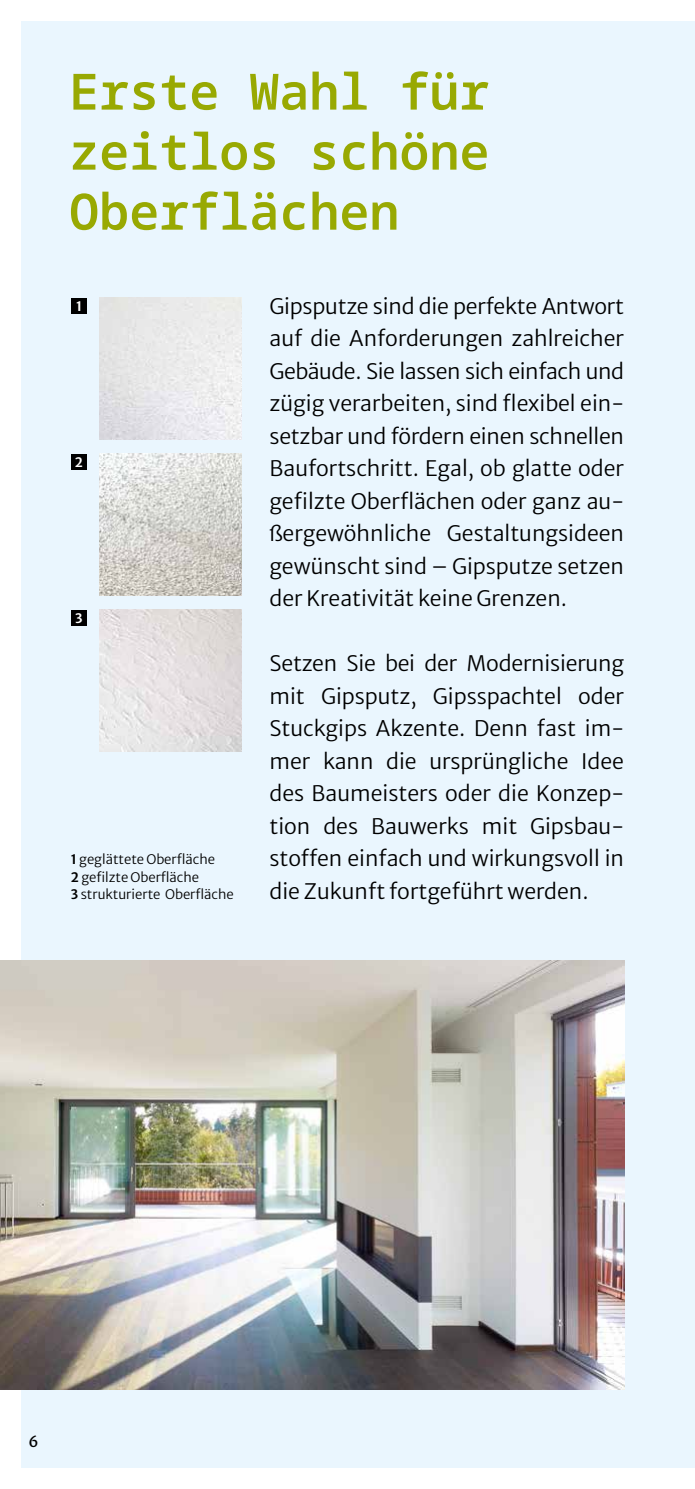
<style>
.page{position:relative;width:695px;height:1489px;background:#fff}
.page>*{position:absolute;margin:0;border:0;box-sizing:border-box;transform-origin:0 0}
.t1{font:50px/60px "Noto Sans Mono";color:#98a902;text-align:justify}
.t2{font:21.25px/32.5px "Merriweather Sans";color:#000;text-align:justify}
.t3{font:15px "Merriweather Sans";color:#000}
.t4{font:13px/17.8px "Merriweather Sans";color:#000}
.t5{font:600 13px "Merriweather Sans";color:#fff}
.s1{font-weight:600}
</style>
<div class="page">
<div style="left:21px;top:21px;width:673px;height:1446px;background:#eaf6fe"></div>
<img style="left:0;top:960px;width:624px;height:429px">
<img style="left:99px;top:298px;width:142px;height:141px">
<img style="left:99px;top:454px;width:142px;height:141px">
<img style="left:99px;top:609px;width:142px;height:142px">
<div style="left:71px;top:298px;width:16px;height:16px;background:#000"></div>
<div style="left:71px;top:454px;width:16px;height:15px;background:#000"></div>
<div style="left:71px;top:609px;width:16px;height:16px;background:#000"></div>
<h1 class="t1" style="left:69px;top:59px;width:421px">Erste Wahl für zeitlos schöne Oberflächen</h1>
<p class="t5" style="left:76px;top:294px;width:8px">1</p>
<p class="t5" style="left:75px;top:450px;width:10px">2</p>
<p class="t5" style="left:75px;top:606px;width:9px">3</p>
<p class="t4" style="left:71px;top:848px;width:164px"><span class="s1">1</span> geglättete Oberfläche<br><span class="s1">2</span> gefilzte Oberfläche<br><span class="s1">3</span> strukturierte Oberfläche</p>
<p class="t2" style="left:269px;top:287px;width:356px">Gipsputze sind die perfekte Antwort auf die Anforderungen zahlreicher Gebäude. Sie lassen sich einfach und zügig verarbeiten, sind flexibel ein&shy;setzbar und fördern einen schnellen Baufortschritt. Egal, ob glatte oder gefilzte Oberflächen oder ganz au&shy;ßergewöhnliche Gestaltungsideen gewünscht sind – Gipsputze setzen der Kreativität keine Grenzen.</p>
<p class="t2" style="left:269px;top:644px;width:356px">Setzen Sie bei der Modernisierung mit Gipsputz, Gipsspachtel oder Stuckgips Akzente. Denn fast im&shy;mer kann die ursprüngliche Idee des Baumeisters oder die Konzep&shy;tion des Bauwerks mit Gipsbau&shy;stoffen einfach und wirkungsvoll in die Zukunft fortgeführt werden.</p>
<p class="t3" style="left:28px;top:1428px;width:12px">6</p>
</div>
